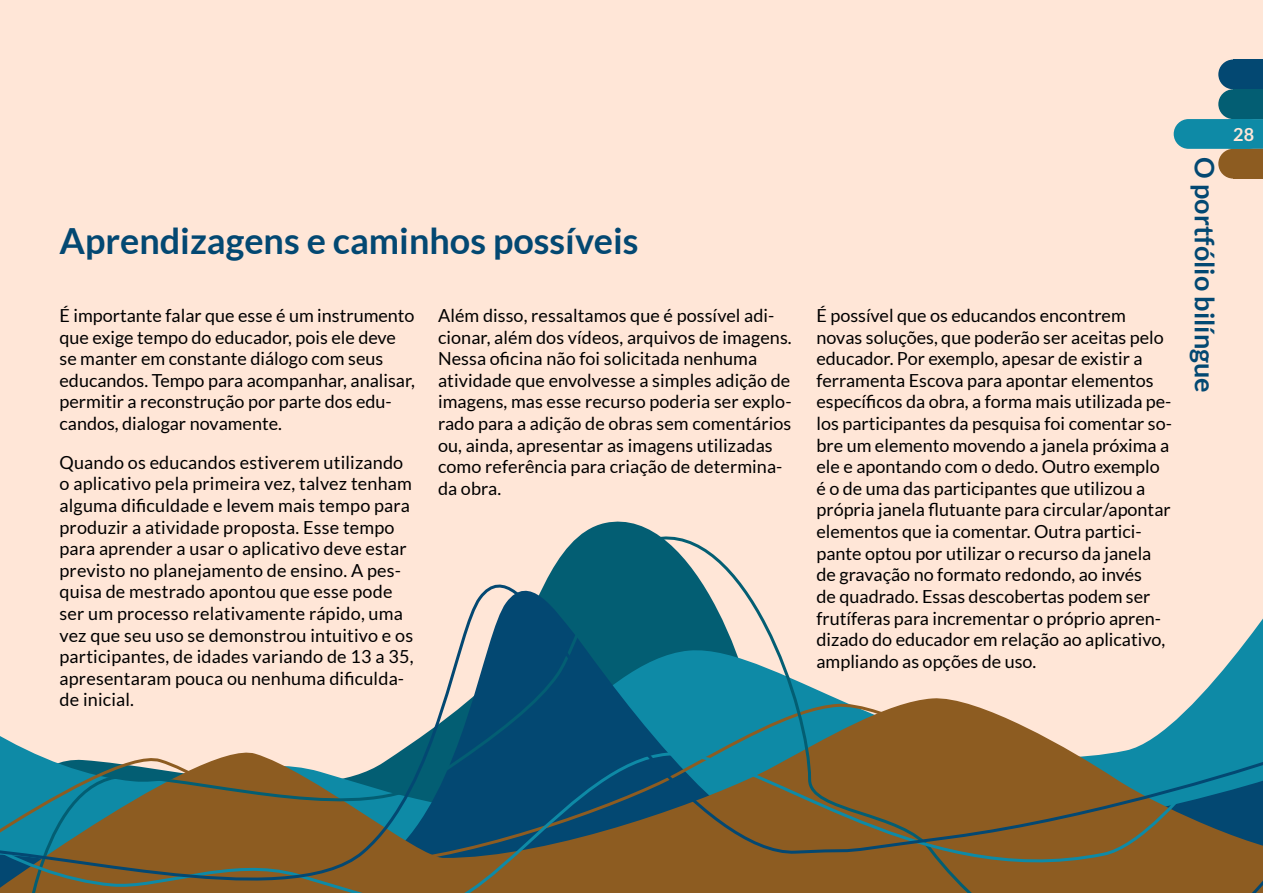
<style>
.page{position:relative;width:1263px;height:893px;background:#ffe6d7}
.page>*{position:absolute;margin:0;border:0;box-sizing:border-box;transform-origin:0 0}
.t1{font:700 36px "Lato";color:#034872}
.t2{font:700 27px "Lato";color:#034872}
.t3{font:18px/21.6px "Lato";color:#000}
.t4{font:700 18px "Lato";color:#ffe6d7}
</style>
<div class="page">
<svg style="left:1218px;top:60px;width:45px;height:119px"></svg>
<div style="left:1233px;top:60px;width:30px;height:29px;background:#034872"></div>
<div style="left:1233px;top:89px;width:30px;height:30px;background:#035e73"></div>
<div style="left:1233px;top:149px;width:30px;height:30px;background:#8d5c21"></div>
<div style="left:1174px;top:119px;width:89px;height:30px;background:#0e8aa6;border-radius:15px"></div>
<svg style="left:557px;top:521px;width:165px;height:41px"></svg>
<svg style="left:0;top:562px;width:1263px;height:331px"></svg>
<h1 class="t1" style="left:60px;top:220px;width:581px">Aprendizagens e caminhos possíveis</h1>
<p class="t3" style="left:60px;top:305px;width:357px">É importante falar que esse é um instrumento que exige tempo do educador, pois ele deve se manter em constante diálogo com seus educandos. Tempo para acompanhar, analisar, permitir a reconstrução por parte dos edu&shy;candos, dialogar novamente.</p>
<p class="t3" style="left:60px;top:451px;width:355px">Quando os educandos estiverem utilizando o aplicativo pela primeira vez, talvez tenham alguma dificuldade e levem mais tempo para produzir a atividade proposta. Esse tempo para aprender a usar o aplicativo deve estar previsto no planejamento de ensino. A pes&shy;quisa de mestrado apontou que esse pode ser um processo relativamente rápido, uma vez que seu uso se demonstrou intuitivo e os participantes, de idades variando de 13 a 35, apresentaram pouca ou nenhuma dificulda&shy;de inicial.</p>
<p class="t3" style="left:438px;top:305px;width:355px">Além disso, ressaltamos que é possível adi&shy;cionar, além dos vídeos, arquivos de imagens.<br>Nessa oficina não foi solicitada nenhuma atividade que envolvesse a simples adição de imagens, mas esse recurso poderia ser explo&shy;rado para a adição de obras sem comentários ou, ainda, apresentar as imagens utilizadas como referência para criação de determina&shy;da obra.</p>
<p class="t3" style="left:816px;top:305px;width:357px">É possível que os educandos encontrem novas soluções, que poderão ser aceitas pelo educador. Por exemplo, apesar de existir a ferramenta Escova para apontar elementos específicos da obra, a forma mais utilizada pe&shy;los participantes da pesquisa foi comentar so&shy;bre um elemento movendo a janela próxima a ele e apontando com o dedo. Outro exemplo é o de uma das participantes que utilizou a própria janela flutuante para circular/apontar elementos que ia comentar. Outra partici&shy;pante optou por utilizar o recurso da janela de gravação no formato redondo, ao invés<br>de quadrado. Essas descobertas podem ser frutíferas para incrementar o próprio apren&shy;dizado do educador em relação ao aplicativo, ampliando as opções de uso.</p>
<h2 class="t2" style="left:1220px;top:157px;width:237px;rotate:90deg">O portfólio bilíngue</h2>
<p class="t4" style="left:1233px;top:124px;width:22px">28</p>
</div>
